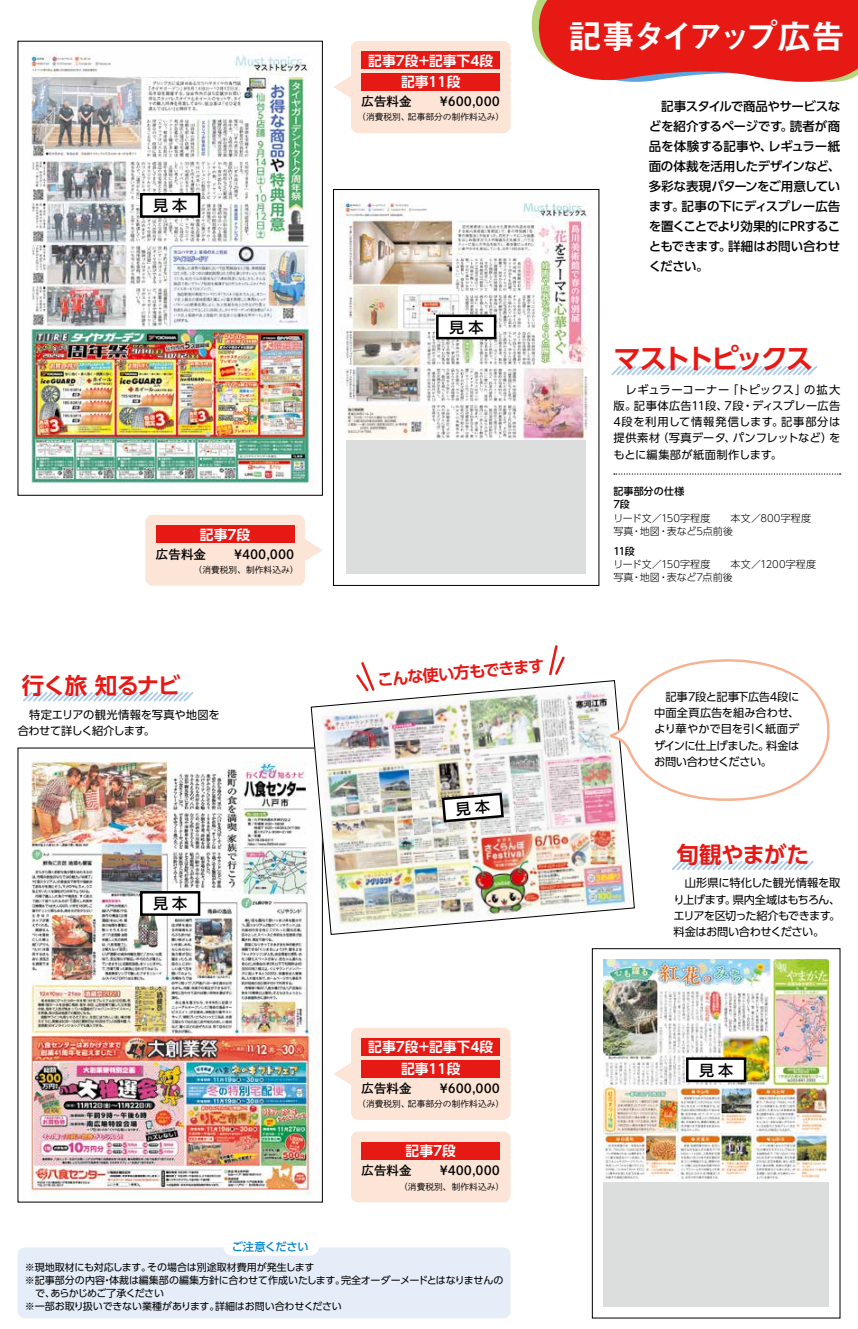
<style>
.page{position:relative;width:858px;height:1329px;background:#fff}
.page>*{position:absolute;margin:0;border:0;box-sizing:border-box;transform-origin:0 0}
.t1{font:33.75px "Midashi Go Pro MB31";letter-spacing:-.115em;color:#fff}
.t2{font:700 27.5px "UD Shin Go Pro De";letter-spacing:-.09em;color:#e61915}
.t3{font:700 22.5px "UD Shin Go Pro De";letter-spacing:-.045em;color:#e61915}
.t4{font:700 16.25px "UD Shin Go Pro De";color:#e61915}
.t5{font:500 15px "UD Shin Go Pro";letter-spacing:.285em;color:#000}
.t6{font:700 13.75px "UD Shin Go Pro De";color:#fff}
.t7{font:500 12.5px/20px "UD Shin Go Pro";letter-spacing:-.03em;color:#000;text-align:right}
.t8{font:12.5px "Shuei Go Kin Std B";color:#000}
.t9{font:500 12.5px "UD Shin Go Pro";letter-spacing:-.07em;color:#000}
.t10{font:500 12.5px "UD Shin Go Pro";letter-spacing:-.01em;color:#000}
.t11{font:500 12.5px/20px "UD Shin Go Pro";letter-spacing:-.05em;color:#000}
.t12{font:500 12.5px "UD Shin Go Pro";letter-spacing:.005em;color:#000}
.t13{font:500 12.5px "UD Shin Go Pro";color:#000}
.t14{font:11.25px/16.2px "UD Shin Go Pro";letter-spacing:-.02em;color:#000;text-align:right}
.t15{font:11.25px/16.2px "UD Shin Go Pro";letter-spacing:-.055em;color:#000}
.t16{font:11.25px/16.2px "UD Shin Go Pro";letter-spacing:.02em;color:#000}
.t17{font:11.25px/16.2px "UD Shin Go Pro";letter-spacing:.005em;color:#000}
.t18{font:11.25px/16.2px "UD Shin Go Pro";letter-spacing:.035em;color:#000}
.t19{font:11.25px "UD Shin Go Pro";letter-spacing:.05em;color:#000}
.t20{font:11.25px "UD Shin Go Pro";letter-spacing:-.06em;color:#000}
.t21{font:11.25px "UD Shin Go Pro";letter-spacing:.01em;color:#000}
.t22{font:500 11.25px "UD Shin Go Pro";letter-spacing:-.025em;color:#0086cd}
.t23{font:10px "UD Shin Go Pro";letter-spacing:-.015em;color:#000}
.t24{font:300 10px/13.1px "UD Shin Go Pro";letter-spacing:.01em;color:#000}
.t25{font:10px/13.1px "UD Shin Go Pro";letter-spacing:-.06em;color:#000;text-align:center}
.t26{font:500 10px/13.1px "UD Shin Go Pro";letter-spacing:.015em;color:#000}
.t27{font:8.75px "Shuei Go Kin Std L";color:#000}
</style>
<div class="page">
<svg style="left:531px;top:0;width:326px;height:83px;background:#e4322e"></svg>
<svg style="left:671px;top:860px;width:143px;height:11px"></svg>
<svg style="left:305px;top:539px;width:17px;height:22px"></svg>
<div style="left:145px;top:515px;width:160px;height:71px;background:#fce4d7;border-radius:7px"></div>
<div style="left:156px;top:525px;width:138px;height:18px;background:#e61915"></div>
<div style="left:592px;top:948px;width:248px;height:370px;border:1px solid #000"></div>
<div style="left:603px;top:1182px;width:225px;height:125px;background:#dcdddd"></div>
<img style="left:603px;top:959px;width:225px;height:221px">
<div style="left:687px;top:1058px;width:58px;height:23px;background:#fff"></div>
<div style="left:686px;top:1057px;width:60px;height:25px;border:2px solid #000"></div>
<img style="left:340px;top:203px;width:253px;height:371px">
<div style="left:333px;top:189px;width:266px;height:397px;border:1px solid #000"></div>
<div style="left:346px;top:440px;width:240px;height:133px;background:#dcdddd"></div>
<div style="left:437px;top:316px;width:58px;height:22px;background:#fff"></div>
<div style="left:436px;top:315px;width:60px;height:24px;border:2px solid #000"></div>
<svg style="left:23px;top:692px;width:171px;height:10px"></svg>
<img style="left:31px;top:761px;width:289px;height:434px">
<div style="left:141px;top:892px;width:58px;height:22px;background:#fff"></div>
<div style="left:140px;top:891px;width:60px;height:25px;border:2px solid #000"></div>
<svg style="left:611px;top:365px;width:207px;height:11px"></svg>
<svg style="left:614px;top:473px;width:226px;height:2px"></svg>
<div style="left:18px;top:1247px;width:492px;height:71px;background:#e5edf8;border-radius:7px"></div>
<div style="left:223px;top:1238px;width:96px;height:17px;background:#fff;border-radius:9px"></div>
<svg style="left:334px;top:76px;width:17px;height:22px"></svg>
<div style="left:351px;top:41px;width:159px;height:92px;background:#fce4d7;border-radius:7px"></div>
<div style="left:361px;top:73px;width:139px;height:18px;background:#e61915"></div>
<div style="left:361px;top:52px;width:139px;height:17px;background:#e61915"></div>
<img style="left:31px;top:54px;width:285px;height:434px">
<div style="left:141px;top:194px;width:58px;height:23px;background:#fff"></div>
<div style="left:140px;top:193px;width:60px;height:25px;border:2px solid #000"></div>
<img style="left:310px;top:680px;width:325px;height:255px">
<svg style="left:354px;top:662px;width:22px;height:31px"></svg>
<svg style="left:549px;top:645px;width:16px;height:31px"></svg>
<svg style="left:608px;top:659px;width:221px;height:144px"></svg>
<div style="left:351px;top:1131px;width:159px;height:71px;background:#fce4d7;border-radius:7px"></div>
<div style="left:361px;top:1142px;width:139px;height:18px;background:#e61915"></div>
<svg style="left:333px;top:1063px;width:18px;height:22px"></svg>
<div style="left:351px;top:1028px;width:159px;height:92px;background:#fce4d7;border-radius:7px"></div>
<div style="left:361px;top:1059px;width:139px;height:18px;background:#e61915"></div>
<div style="left:361px;top:1038px;width:139px;height:18px;background:#e61915"></div>
<svg style="left:440px;top:791px;width:65px;height:33px"></svg>
<h3 class="t5" style="left:153px;top:193px;width:36px">見本</h3>
<h3 class="t6" style="left:200px;top:523px;width:52px">記事7段</h3>
<p class="t8" style="left:156px;top:545px;width:51px">広告料金</p>
<p class="t8" style="left:234px;top:545px;width:62px">¥400,000</p>
<p class="t27" style="left:193px;top:564px;width:106px">（消費税別、制作料込み(</p>
<h3 class="t3" style="left:22px;top:667px;width:160px">行く旅知るナビ</h3>
<p class="t17" style="left:144px;top:706px;width:78px;text-indent:-126px">　特定エリアの観光情報を写真や地図を。</p>
<p class="t20" style="left:18px;top:721px;width:129px">合わせて詳しく紹介します</p>
<h3 class="t5" style="left:153px;top:891px;width:36px">見本</h3>
<h3 class="t6" style="left:368px;top:49px;width:126px">記事7段＋記事下4段</h3>
<h3 class="t6" style="left:401px;top:71px;width:61px">記事11段</h3>
<p class="t8" style="left:361px;top:93px;width:51px">広告料金</p>
<p class="t8" style="left:439px;top:93px;width:62px">¥600,000</p>
<p class="t27" style="left:357px;top:111px;width:54px">（消費税別、</p>
<p class="t27" style="left:408px;top:111px;width:98px">記事部分の制作料込み(</p>
<h3 class="t5" style="left:449px;top:315px;width:36px">見本</h3>
<h1 class="t1" style="left:568px;top:9px;width:278px">記事タイアップ広告</h1>
<p class="t7" style="left:648px;top:96px;width:193px">　記事スタイルで商品やサービスな読者が商</p>
<p class="t7" style="left:768px;top:116px;width:74px;text-align:left;text-indent:-119px">どを紹介するページです<br>レギュラー紙</p>
<p class="t7" style="left:780px;top:116px;width:14px">。</p>
<p class="t12" style="left:648px;top:136px;width:125px">品を体験する記事や、</p>
<p class="t7" style="left:648px;top:156px;width:193px">面の体裁を活用したデザインなど、</p>
<p class="t7" style="left:648px;top:176px;width:193px">多彩な表現パターンをご用意してい</p>
<p class="t10" style="left:681px;top:196px;width:160px">記事の下にディスプレー広告</p>
<p class="t7" style="left:648px;top:196px;width:37px">ます。</p>
<p class="t9" style="left:648px;top:216px;width:193px">を置くことでより効果的にPRするこ</p>
<p class="t13" style="left:728px;top:236px;width:114px">詳細はお問い合わせ</p>
<p class="t11" style="left:648px;top:236px;width:84px">ともできます。ください。</p>
<h2 class="t2" style="left:613px;top:336px;width:202px">マストトピックス</h2>
<p class="t14" style="left:804px;top:381px;width:38px">の拡大</p>
<p class="t16" style="left:724px;top:381px;width:117px;text-indent:-111px">　レギュラーコーナー<br>7段・ディスプレー広告</p>
<p class="t14" style="left:727px;top:381px;width:81px">「トピックス」</p>
<p class="t21" style="left:633px;top:396px;width:95px">記事体広告11段、</p>
<p class="t14" style="left:613px;top:397px;width:24px">版。</p>
<p class="t19" style="left:613px;top:413px;width:171px">4段を利用して情報発信します。</p>
<p class="t14" style="left:781px;top:413px;width:61px">記事部分は</p>
<p class="t14" style="left:733px;top:430px;width:101px">パンフレットなど）</p>
<p class="t14" style="left:657px;top:430px;width:80px">（写真データ、</p>
<p class="t18" style="left:613px;top:430px;width:170px">提供素材<br>もとに編集部が紙面制作します。</p>
<p class="t26" style="left:613px;top:485px;width:72px">記事部分の仕様<br>7段</p>
<p class="t24" style="left:658px;top:511px;width:154px;text-indent:-45px">リード文／150字程度　　本文／800字程度・表など5点前後</p>
<p class="t14" style="left:829px;top:430px;width:13px">を</p>
<p class="t24" style="left:613px;top:524px;width:22px">写真</p>
<p class="t26" style="left:613px;top:544px;width:23px">11段</p>
<p class="t24" style="left:658px;top:557px;width:159px;text-indent:-45px">リード文／150字程度　　本文／1200字程度・表など7点前後</p>
<p class="t24" style="left:639px;top:524px;width:22px">地図</p>
<p class="t24" style="left:631px;top:524px;width:11px">・</p>
<p class="t24" style="left:613px;top:570px;width:22px">写真</p>
<p class="t24" style="left:639px;top:570px;width:22px">地図</p>
<p class="t24" style="left:631px;top:570px;width:11px">・</p>
<h3 class="t4" style="left:376px;top:666px;width:169px;rotate:-5deg">こんな使い方もできます</h3>
<p class="t14" style="left:654px;top:688px;width:147px">　記事7段と記事下広告4段に中面全頁広告を組み合わせ、より華やかで目を引く紙面デ料金は</p>
<p class="t15" style="left:654px;top:737px;width:120px">ザインに仕上げました。お問い合わせください。</p>
<h3 class="t3" style="left:676px;top:836px;width:134px">旬観やまがた</h3>
<p class="t14" style="left:673px;top:874px;width:168px">　山形県に特化した観光情報を取県内全域はもちろん、</p>
<p class="t14" style="left:724px;top:891px;width:13px">。</p>
<p class="t14" style="left:673px;top:891px;width:55px">り上げます</p>
<p class="t15" style="left:673px;top:907px;width:159px">エリアを区切った紹介もできます料金はお問い合わせください。</p>
<p class="t14" style="left:829px;top:907px;width:13px">。</p>
<h3 class="t6" style="left:368px;top:1036px;width:126px">記事7段＋記事下4段</h3>
<h3 class="t6" style="left:401px;top:1057px;width:61px">記事11段</h3>
<p class="t8" style="left:361px;top:1079px;width:51px">広告料金</p>
<p class="t8" style="left:439px;top:1079px;width:62px">¥600,000</p>
<p class="t27" style="left:357px;top:1098px;width:54px">（消費税別、</p>
<p class="t27" style="left:408px;top:1098px;width:98px">記事部分の制作料込み(</p>
<h3 class="t6" style="left:405px;top:1140px;width:52px">記事7段</h3>
<p class="t8" style="left:361px;top:1162px;width:51px">広告料金</p>
<p class="t8" style="left:439px;top:1162px;width:62px">¥400,000</p>
<p class="t22" style="left:232px;top:1237px;width:78px">ご注意ください</p>
<p class="t23" style="left:147px;top:1258px;width:169px">その場合は別途取材費用が発生します</p>
<p class="t23" style="left:25px;top:1258px;width:128px">※現地取材にも対応します。</p>
<p class="t27" style="left:399px;top:1180px;width:106px">（消費税別、制作料込み(</p>
<p class="t23" style="left:341px;top:1272px;width:164px">完全オーダーメードとはなりませんの</p>
<p class="t23" style="left:25px;top:1272px;width:322px">※記事部分の内容体裁は編集部の編集方針に合わせて作成いたします。</p>
<p class="t25" style="left:50px;top:1273px;width:115px">・<br>あらかじめご了承ください</p>
<p class="t23" style="left:35px;top:1285px;width:21px">で、</p>
<p class="t23" style="left:25px;top:1298px;width:196px">※一部お取り扱いできない業種があります。</p>
<p class="t23" style="left:215px;top:1298px;width:128px">詳細はお問い合わせください</p>
<h3 class="t5" style="left:699px;top:1057px;width:36px">見本</h3>
</div>
